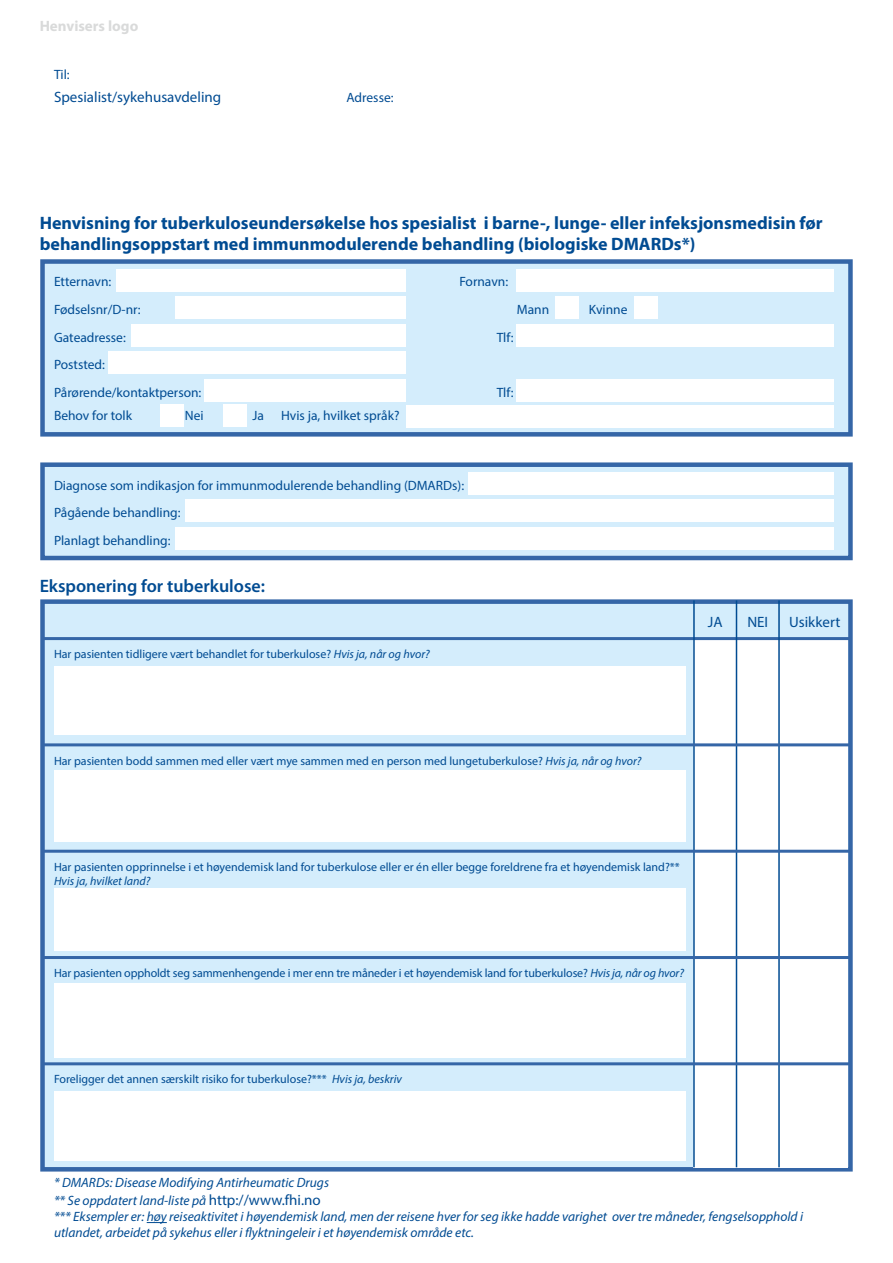
<style>
.page{position:relative;width:893px;height:1263px;background:#fff}
.page>*{position:absolute;margin:0;border:0;box-sizing:border-box;transform-origin:0 0}
.t1{font:700 18px/21.6px "Myriad Pro";color:#004b92}
.t2{font:600 18px "Myriad Pro";color:#004b92}
.t3{font:15px "Myriad Pro";color:#004b92}
.t4{font:700 15px "Myriad Pro";color:#d9dada}
.t5{font:italic 13.5px/18px "Myriad Pro";color:#004b92}
.t6{font:13.5px/27.6px "Myriad Pro";color:#004b92}
.t7{font:12px "Myriad Pro";color:#004b92}
.t8{font:italic 12px "Myriad Pro";color:#004b92}
.s1{font-style:italic}
.s2{font-style:normal;font-size:15px}
</style>
<div class="page">
<div style="left:40px;top:259px;width:813px;height:178px;background:#d4edfc;border:4px solid #3566a7"></div>
<div style="left:40px;top:462px;width:813px;height:98px;background:#d4edfc;border:4px solid #3566a7"></div>
<div style="left:40px;top:599px;width:813px;height:572px;background:#d4edfc;border:4px solid #3566a7"></div>
<svg style="left:147px;top:1222px;width:20px;height:1px"></svg>
<div style="left:117px;top:269px;width:289px;height:22px;background:#fff"></div>
<div style="left:468px;top:472px;width:365px;height:23px;background:#fff"></div>
<div style="left:516px;top:269px;width:317px;height:22px;background:#fff"></div>
<div style="left:175px;top:296px;width:231px;height:23px;background:#fff"></div>
<div style="left:185px;top:499px;width:648px;height:23px;background:#fff"></div>
<div style="left:555px;top:296px;width:23px;height:23px;background:#fff"></div>
<div style="left:160px;top:404px;width:23px;height:23px;background:#fff"></div>
<div style="left:635px;top:296px;width:23px;height:23px;background:#fff"></div>
<div style="left:224px;top:404px;width:23px;height:23px;background:#fff"></div>
<div style="left:132px;top:324px;width:274px;height:23px;background:#fff"></div>
<div style="left:175px;top:527px;width:658px;height:23px;background:#fff"></div>
<div style="left:516px;top:324px;width:317px;height:23px;background:#fff"></div>
<div style="left:109px;top:351px;width:297px;height:23px;background:#fff"></div>
<div style="left:204px;top:379px;width:202px;height:23px;background:#fff"></div>
<div style="left:516px;top:379px;width:317px;height:23px;background:#fff"></div>
<div style="left:406px;top:405px;width:427px;height:23px;background:#fff"></div>
<div style="left:693px;top:639px;width:155px;height:528px;background:#fff"></div>
<hr style="left:43px;top:637px;width:807px;height:3px;background:#3566a7">
<hr style="left:778px;top:600px;width:2px;height:567px;background:#004b92">
<hr style="left:736px;top:600px;width:1px;height:567px;background:#004b92">
<hr style="left:693px;top:600px;width:2px;height:567px;background:#004b92">
<hr style="left:43px;top:743px;width:807px;height:3px;background:#3566a7">
<hr style="left:43px;top:850px;width:807px;height:3px;background:#3566a7">
<hr style="left:43px;top:956px;width:807px;height:3px;background:#3566a7">
<hr style="left:43px;top:1062px;width:807px;height:3px;background:#3566a7">
<div style="left:54px;top:666px;width:632px;height:69px;background:#fff"></div>
<div style="left:54px;top:770px;width:632px;height:71px;background:#fff"></div>
<div style="left:54px;top:889px;width:632px;height:62px;background:#fff"></div>
<div style="left:54px;top:983px;width:632px;height:75px;background:#fff"></div>
<div style="left:54px;top:1091px;width:632px;height:69px;background:#fff"></div>
<p class="t4" style="left:40px;top:16px;width:100px">Henvisers logo</p>
<p class="t6" style="left:54px;top:60px;width:17px">Til:</p>
<p class="t3" style="left:54px;top:88px;width:169px">Spesialist/sykehusavdeling</p>
<p class="t6" style="left:347px;top:83px;width:49px">Adresse:</p>
<h1 class="t1" style="left:40px;top:211px;width:785px">Henvisning for tuberkuloseundersøkelse hos spesialist i barne-, lunge- eller infeksjonsmedisin før behandlingsoppstart med immunmodulerende behandling (biologiske DMARDs*)</h1>
<p class="t6" style="left:54px;top:268px;width:59px">Etternavn:</p>
<p class="t6" style="left:459px;top:268px;width:50px">Fornavn:</p>
<p class="t6" style="left:54px;top:295px;width:88px">Fødselsnr/D-nr:</p>
<p class="t6" style="left:517px;top:295px;width:34px">Mann</p>
<p class="t6" style="left:589px;top:295px;width:40px">Kvinne</p>
<p class="t6" style="left:54px;top:323px;width:73px">Gateadresse:</p>
<p class="t6" style="left:497px;top:323px;width:18px">Tlf:</p>
<p class="t6" style="left:54px;top:351px;width:149px">Poststed:<br>Pårørende/kontaktperson:</p>
<p class="t6" style="left:54px;top:402px;width:80px">Behov for tolk</p>
<p class="t6" style="left:185px;top:402px;width:20px">Nei</p>
<p class="t6" style="left:252px;top:402px;width:13px">Ja</p>
<p class="t6" style="left:281px;top:402px;width:120px">Hvis ja, hvilket språk?</p>
<p class="t6" style="left:497px;top:378px;width:18px">Tlf:</p>
<p class="t6" style="left:54px;top:471px;width:412px">Diagnose som indikasjon for immunmodulerende behandling (DMARDs):</p>
<p class="t6" style="left:54px;top:499px;width:128px">Pågående behandling:</p>
<p class="t6" style="left:54px;top:526px;width:118px">Planlagt behandling:</p>
<h1 class="t2" style="left:40px;top:576px;width:227px">Eksponering for tuberkulose:</h1>
<p class="t7" style="left:54px;top:647px;width:377px">Har pasienten tidligere vært behandlet for tuberkulose? <span class="s1">Hvis ja, når og hvor?</span></p>
<p class="t3" style="left:708px;top:613px;width:16px">JA</p>
<p class="t3" style="left:747px;top:613px;width:22px">NEI</p>
<p class="t3" style="left:789px;top:613px;width:53px">Usikkert</p>
<p class="t7" style="left:54px;top:753px;width:589px">Har pasienten bodd sammen med eller vært mye sammen med en person med lungetuberkulose? <span class="s1">Hvis ja, når og hvor?</span></p>
<p class="t7" style="left:54px;top:859px;width:627px">Har pasienten opprinnelse i et høyendemisk land for tuberkulose eller er én eller begge foreldrene fra et høyendemisk land?**</p>
<p class="t8" style="left:54px;top:874px;width:98px">Hvis ja, hvilket land?</p>
<p class="t7" style="left:54px;top:966px;width:631px">Har pasienten oppholdt seg sammenhengende i mer enn tre måneder i et høyendemisk land for tuberkulose? <span class="s1">Hvis ja, når og hvor?</span></p>
<p class="t7" style="left:54px;top:1072px;width:349px">Foreligger det annen særskilt risiko for tuberkulose?*** <span class="s1">Hvis ja, beskriv</span></p>
<p class="t5" style="left:54px;top:1173px;width:277px">* DMARDs: Disease Modifying Antirheumatic Drugs ** Se oppdatert land-liste på <span class="s2">http://www.fhi.no</span></p>
<p class="t5" style="left:54px;top:1208px;width:751px;line-height:16.2px">*** Eksempler er: høy reiseaktivitet i høyendemisk land, men der reisene hver for seg ikke hadde varighet over tre måneder, fengselsopphold i utlandet, arbeidet på sykehus eller i flyktningeleir i et høyendemisk område etc.</p>
</div>
